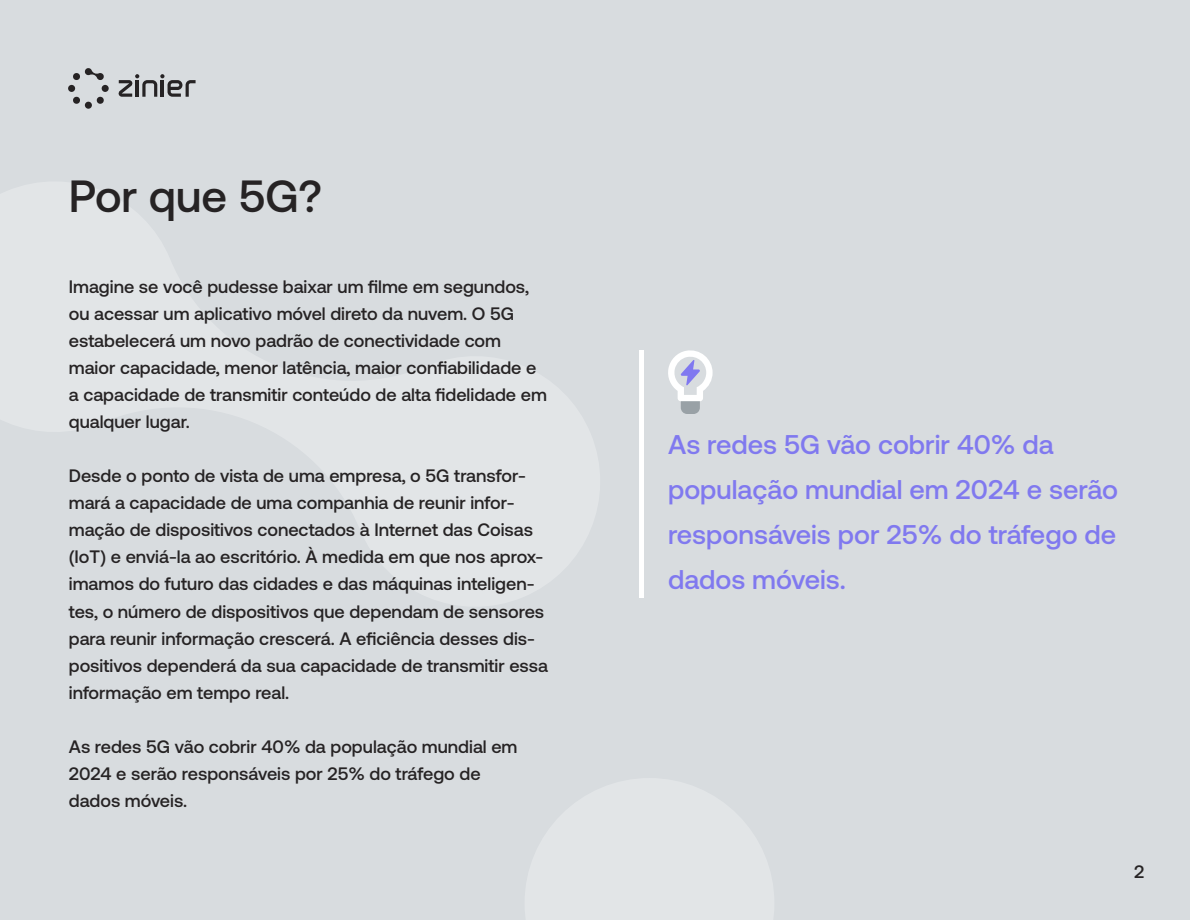
<style>
.page{position:relative;width:1190px;height:920px;background:#fff}
.page>*{position:absolute;margin:0;border:0;box-sizing:border-box;transform-origin:0 0}
.t1{font:500 45px "Aeonik";color:#262324}
.t2{font:500 27px/45px "Aeonik";color:#8079ef}
.t3{font:500 18px/27px "Aeonik";color:#262324}
</style>
<div class="page">
<div style="left:0;top:0;width:1189px;height:919px;background:#d8dcdf"></div>
<svg style="left:118px;top:74px;width:77px;height:23px"></svg>
<svg style="left:68px;top:68px;width:41px;height:41px"></svg>
<svg style="left:668px;top:350px;width:44px;height:64px"></svg>
<hr style="left:639px;top:350px;width:4px;height:247px;background:#fff">
<p class="t1" style="left:69px;top:170px;width:254px">Por que 5G?</p>
<p class="t3" style="left:69px;top:273px;width:479px">Imagine se você pudesse baixar um filme em segundos, ou acessar um aplicativo móvel direto da nuvem. O 5G estabelecerá um novo padrão de conectividade com maior capacidade, menor latência, maior confiabilidade e a capacidade de transmitir conteúdo de alta fidelidade em qualquer lugar.</p>
<p class="t3" style="left:69px;top:462px;width:480px">Desde o ponto de vista de uma empresa, o 5G transfor&shy;mará a capacidade de uma companhia de reunir infor&shy;mação de dispositivos conectados à Internet das Coisas (IoT) e enviá-la ao escritório. À medida em que nos aprox&shy;imamos do futuro das cidades e das máquinas inteligen&shy;tes, o número de dispositivos que dependam de sensores para reunir informação crescerá. A eficiência desses dis&shy;positivos dependerá da sua capacidade de transmitir essa informação em tempo real.</p>
<p class="t3" style="left:69px;top:732px;width:450px">As redes 5G vão cobrir 40% da população mundial em<br>2024 e serão responsáveis por 25% do tráfego de</p>
<p class="t3" style="left:69px;top:786px;width:120px">dados móveis.</p>
<p class="t2" style="left:668px;top:421px;width:451px">As redes 5G vão cobrir 40% da população mundial em 2024 e serão responsáveis por 25% do tráfego de dados móveis.</p>
<p class="t3" style="left:1133px;top:857px;width:12px">2</p>
</div>
